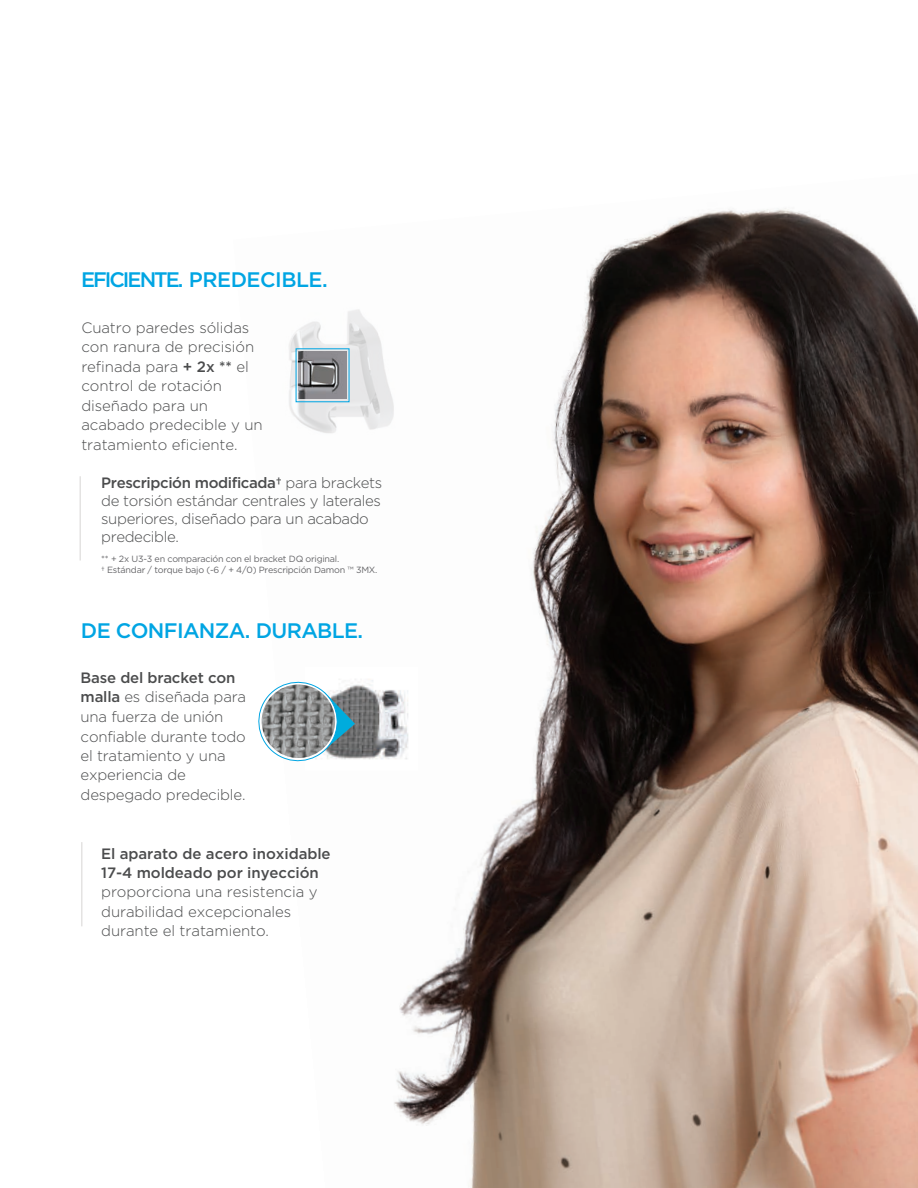
<style>
.page{position:relative;width:918px;height:1188px;background:#fff}
.page>*{position:absolute;margin:0;border:0;box-sizing:border-box;transform-origin:0 0}
.t1{font:500 21px "Gotham";letter-spacing:-.03em;color:#00a5e3}
.t2{font:300 15px/19.5px "Gotham";letter-spacing:-.005em;color:#4b4c4d}
.t3{font:300 15px/18px "Gotham";letter-spacing:-.025em;color:#4b4c4d}
.t4{font:500 15px/19.4px "Gotham";letter-spacing:-.005em;color:#4b4c4d}
.t5{font:9px/10.8px "Gotham";letter-spacing:-.025em;color:#656568}
.s1{font-weight:500}
</style>
<div class="page">
<img style="left:394px;top:208px;width:524px;height:980px">
<img style="left:289px;top:303px;width:116px;height:139px">
<img style="left:299px;top:352px;width:47px;height:47px">
<hr style="left:80px;top:476px;width:1px;height:85px;background:#e4e3e2">
<hr style="left:81px;top:842px;width:1px;height:84px;background:#e4e3e2">
<img style="left:355px;top:667px;width:63px;height:103px">
<svg style="left:258px;top:681px;width:97px;height:81px"></svg>
<img style="left:262px;top:685px;width:73px;height:73px;border-radius:37px">
<h1 class="t1" style="left:81px;top:266px;width:248px">EFICIENTE. PREDECIBLE.</h1>
<p class="t2" style="left:81px;top:317px;width:183px">Cuatro paredes sólidas con ranura de precisión refinada para <span class="s1">+ 2x **</span> el control de rotación diseñado para un acabado predecible y un tratamiento eficiente.</p>
<p class="t3" style="left:101px;top:473px;width:283px"><span class="s1">Prescripción modificada†</span> para brackets de torsión estándar centrales y laterales superiores, diseñado para un acabado predecible.</p>
<p class="t5" style="left:101px;top:553px;width:278px">** + 2x U3-3 en comparación con el bracket DQ original.<br>† Estándar / torque bajo (-6 / + 4/0) Prescripción Damon ™ 3MX.</p>
<h1 class="t1" style="left:81px;top:617px;width:284px">DE CONFIANZA. DURABLE.</h1>
<p class="t2" style="left:81px;top:668px;width:167px"><span class="s1">Base del bracket con malla</span> es diseñada para una fuerza de unión confiable durante todo el tratamiento y una experiencia de despegado predecible.</p>
<p class="t4" style="left:101px;top:843px;width:231px">El aparato de acero inoxidable<br>17-4 moldeado por inyección</p>
<p class="t2" style="left:101px;top:882px;width:218px">proporciona una resistencia y durabilidad excepcionales durante el tratamiento.</p>
</div>
